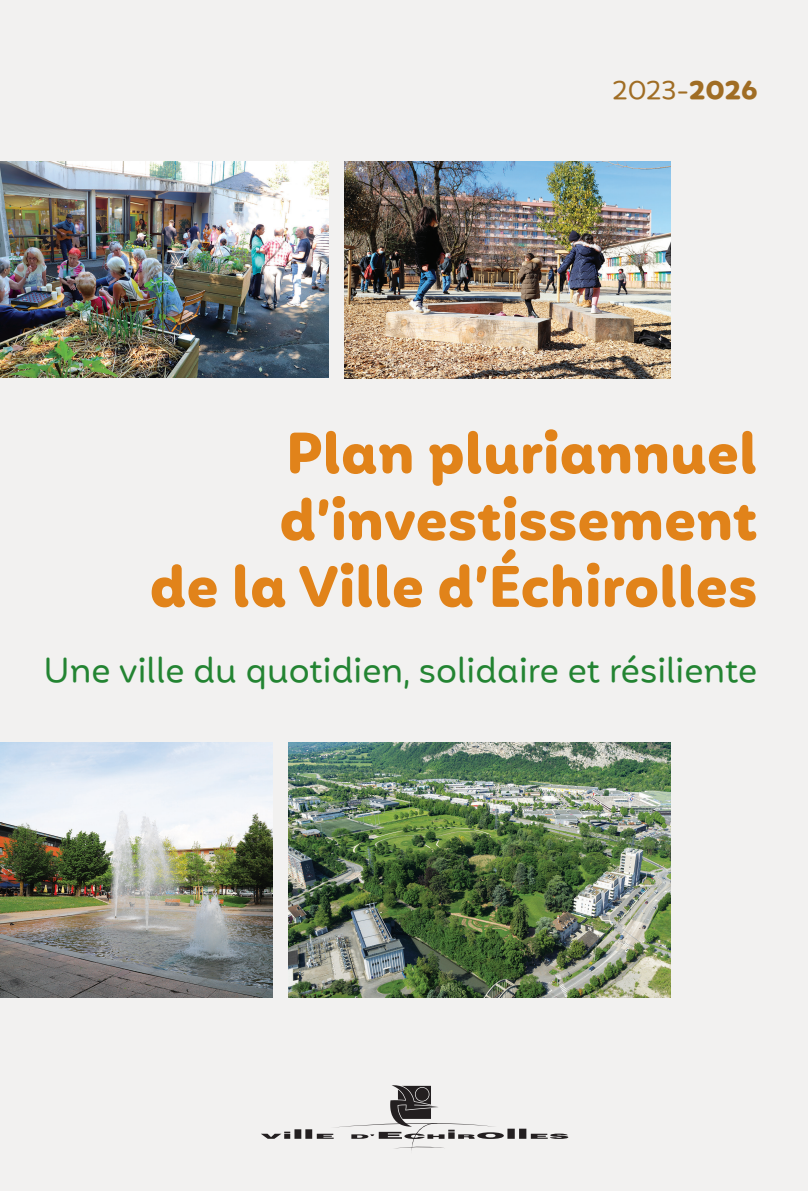
<style>
.page{position:relative;width:808px;height:1191px;background:#f2f1f0}
.page>*{position:absolute;margin:0;border:0;box-sizing:border-box;transform-origin:0 0}
.Big_titre{font:700 55.5px/66.6px "Mohr Rounded Alt";color:#e1831a}
.Big_titre-2{font:33.3px "Mohr Rounded Alt";color:#238432}
.t1{font:25.05px "Mohr Rounded Alt";color:#a06d24}
.s1{font-weight:700}
</style>
<div class="page">
<svg style="left:261px;top:1085px;width:307px;height:66px"></svg>
<div style="left:416px;top:1087px;width:13px;height:13px;background:#231f20;border-radius:50%"></div>
<img style="left:0;top:743px;width:273px;height:254px">
<img style="left:289px;top:743px;width:381px;height:254px">
<img style="left:344px;top:161px;width:326px;height:217px">
<img style="left:1px;top:161px;width:327px;height:216px">
<p class="t1" style="left:612px;top:75px;width:146px">2023-<span class="s1">2026</span></p>
<p class="Big_titre" style="left:279px;top:420px;width:480px">Plan pluriannuel d’investissement</p>
<p class="Big_titre" style="left:150px;top:554px;width:609px">de la Ville d’Échirolles</p>
<p class="Big_titre-2" style="left:44px;top:650px;width:715px">Une ville du quotidien, solidaire et résiliente</p>
</div>
